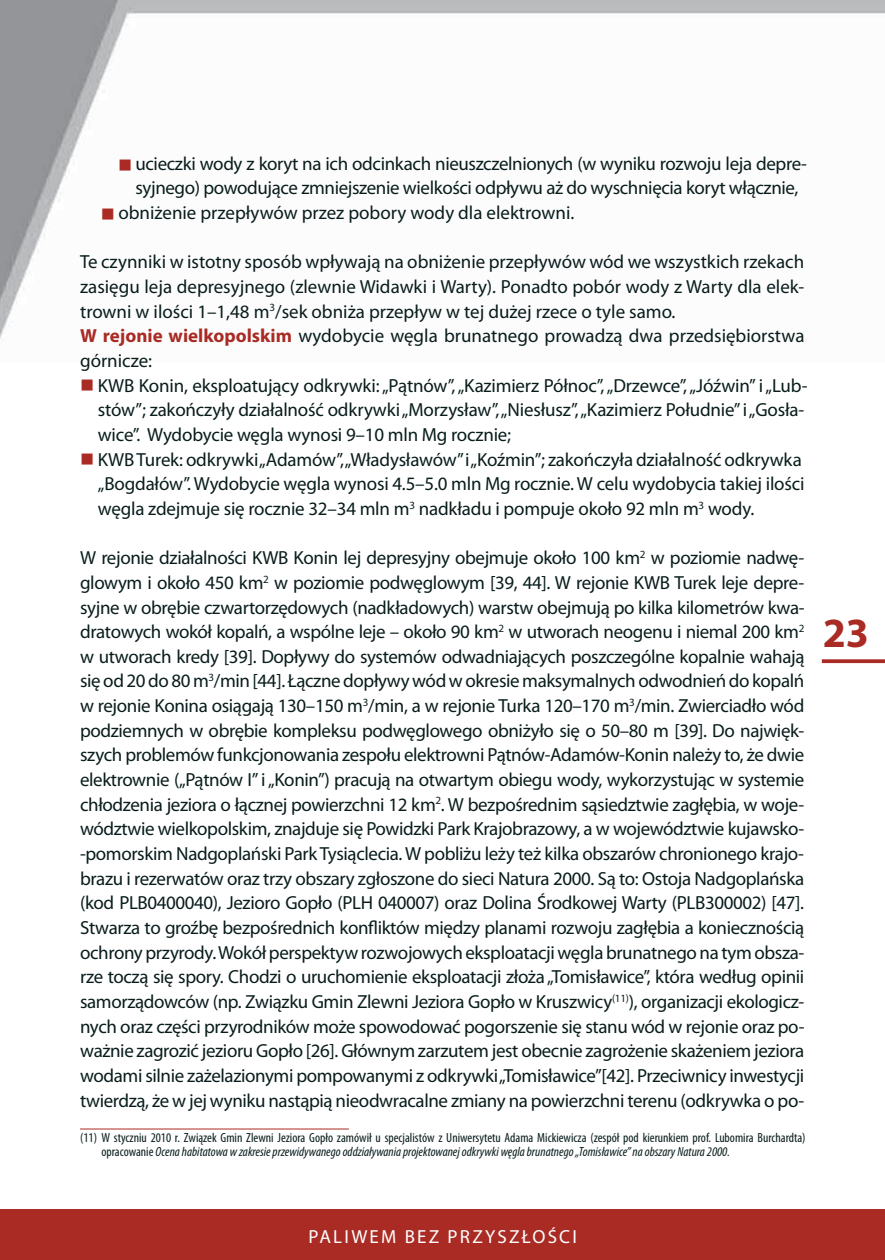
<style>
.page{position:relative;width:885px;height:1260px;background:#fff}
.page>*{position:absolute;margin:0;border:0;box-sizing:border-box;transform-origin:0 0}
.t1{font:700 41.7px "Myriad Pro";color:#a92b24}
.t2{font:18.9px/24.6px "Myriad Pro";letter-spacing:-.01em;color:#091c1c}
.t3{font:18.9px "Myriad Pro";letter-spacing:.12em;color:#fff}
.t4{font:condensed 13.2px/13.2px "Myriad Pro";color:#091c1c}
.s1{font-weight:700;color:#a92b24}
.s2{font-style:italic}
</style>
<div class="page">
<img style="left:0;top:0;width:885px;height:340px">
<div style="left:0;top:1209px;width:885px;height:51px;background:#a92b24"></div>
<svg style="left:822px;top:659px;width:63px;height:4px"></svg>
<hr style="left:80px;top:1128px;width:269px;height:1px;background:#a92b24">
<svg style="left:120px;top:159px;width:11px;height:11px"></svg>
<svg style="left:103px;top:208px;width:10px;height:12px"></svg>
<p class="t2" style="left:135px;top:152px;width:673px">ucieczki wody z koryt na ich odcinkach nieuszczelnionych (w wyniku rozwoju leja depre-</p>
<p class="t2" style="left:135px;top:177px;width:664px">syjnego) powodujące zmniejszenie wielkości odpływu aż do wyschnięcia koryt włącznie,</p>
<p class="t2" style="left:118px;top:202px;width:457px">obniżenie przepływów przez pobory wody dla elektrowni.</p>
<p class="t2" style="left:80px;top:251px;width:726px">Te czynniki w istotny sposób wpływają na obniżenie przepływów wód we wszystkich rzekach zasięgu leja depresyjnego (zlewnie Widawki i Warty). Ponadto pobór wody z Warty dla elek&shy;trowni w ilości 1–1,48 m<sup>3</sup>/sek obniża przepływ w tej dużej rzece o tyle samo.<br><span class="s1">W rejonie wielkopolskim</span> wydobycie węgla brunatnego prowadzą dwa przedsiębiorstwa górnicze:</p>
<p class="t2" style="left:98px;top:374px;width:711px">KWB Konin, eksploatujący odkrywki: „Pątnów”, „Kazimierz Północ”, „Drzewce”, „Jóźwin” i „Lub&shy;stów”; zakończyły działalność odkrywki „Morzysław”, „Niesłusz”, „Kazimierz Południe” i „Gosła&shy;wice”. Wydobycie węgla wynosi 9–10 mln Mg rocznie;<br>KWB Turek: odkrywki „Adamów”, „Władysławów” i „Koźmin”; zakończyła działalność odkrywka „Bogdałów”. Wydobycie węgla wynosi 4.5–5.0 mln Mg rocznie. W celu wydobycia takiej ilości węgla zdejmuje się rocznie 32–34 mln m<sup>3</sup> nadkładu i pompuje około 92 mln m<sup>3</sup> wody.</p>
<p class="t2" style="left:80px;top:547px;width:726px;text-align:justify">W rejonie działalności KWB Konin lej depresyjny obejmuje około 100 km<sup>2</sup> w poziomie nadwę&shy;glowym i około 450 km<sup>2</sup> w poziomie podwęglowym [39, 44]. W rejonie KWB Turek leje depre&shy;syjne w obrębie czwartorzędowych (nadkładowych) warstw obejmują po kilka kilometrów kwa&shy;dratowych wokół kopalń, a wspólne leje – około 90 km<sup>2</sup> w utworach neogenu i niemal 200 km<sup>2 </sup>w utworach kredy [39]. Dopływy do systemów odwadniających poszczególne kopalnie wahają się od 20 do 80 m<sup>3</sup>/min [44]. Łączne dopływy wód w okresie maksymalnych odwodnień do kopalń w rejonie Konina osiągają 130–150 m<sup>3</sup>/min, a w rejonie Turka 120–170 m<sup>3</sup>/min. Zwierciadło wód podziemnych w obrębie kompleksu podwęglowego obniżyło się o 50–80 m [39]. Do najwięk&shy;szych problemów funkcjonowania zespołu elektrowni Pątnów-Adamów-Konin należy to, że dwie elektrownie („Pątnów I” i „Konin”) pracują na otwartym obiegu wody, wykorzystując w systemie chłodzenia jeziora o łącznej powierzchni 12 km<sup>2</sup>. W bezpośrednim sąsiedztwie zagłębia, w woje&shy;wództwie wielkopolskim, znajduje się Powidzki Park Krajobrazowy, a w województwie kujawsko--pomorskim Nadgoplański Park Tysiąclecia. W pobliżu leży też kilka obszarów chronionego krajo&shy;brazu i rezerwatów oraz trzy obszary zgłoszone do sieci Natura 2000. Są to: Ostoja Nadgoplańska (kod PLB0400040), Jezioro Gopło (PLH 040007) oraz Dolina Środkowej Warty (PLB300002) [47].<br>Stwarza to groźbę bezpośrednich konfliktów między planami rozwoju zagłębia a koniecznością ochrony przyrody. Wokół perspektyw rozwojowych eksploatacji węgla brunatnego na tym obsza&shy;rze toczą się spory. Chodzi o uruchomienie eksploatacji złoża „Tomisławice”, która według opinii samorządowców (np. Związku Gmin Zlewni Jeziora Gopło w Kruszwicy<sup>(11)</sup>), organizacji ekologicz&shy;nych oraz części przyrodników może spowodować pogorszenie się stanu wód w rejonie oraz po&shy;ważnie zagrozić jezioru Gopło [26]. Głównym zarzutem jest obecnie zagrożenie skażeniem jeziora wodami silnie zażelazionymi pompowanymi z odkrywki „Tomisławice”[42]. Przeciwnicy inwestycji twierdzą, że w jej wyniku nastąpią nieodwracalne zmiany na powierzchni terenu (odkrywka o po-</p>
<p class="t4" style="left:101px;top:1132px;width:706px;text-indent:-21px">(11) W styczniu 2010 r. Związek Gmin Zlewni Jeziora Gopło zamówił u specjalistów z Uniwersytetu Adama Mickiewicza (zespół pod kierunkiem prof. Lubomira Burchardta) opracowanie <span class="s2">Ocena habitatowa w zakresie przewidywanego oddziaływania projektowanej odkrywki węgla brunatnego „Tomisławice” na obszary Natura 2000.</span></p>
<h1 class="t1" style="left:823px;top:617px;width:48px">23</h1>
<p class="t3" style="left:309px;top:1230px;width:270px">PALIWEM BEZ PRZYSZŁOŚCI</p>
</div>
